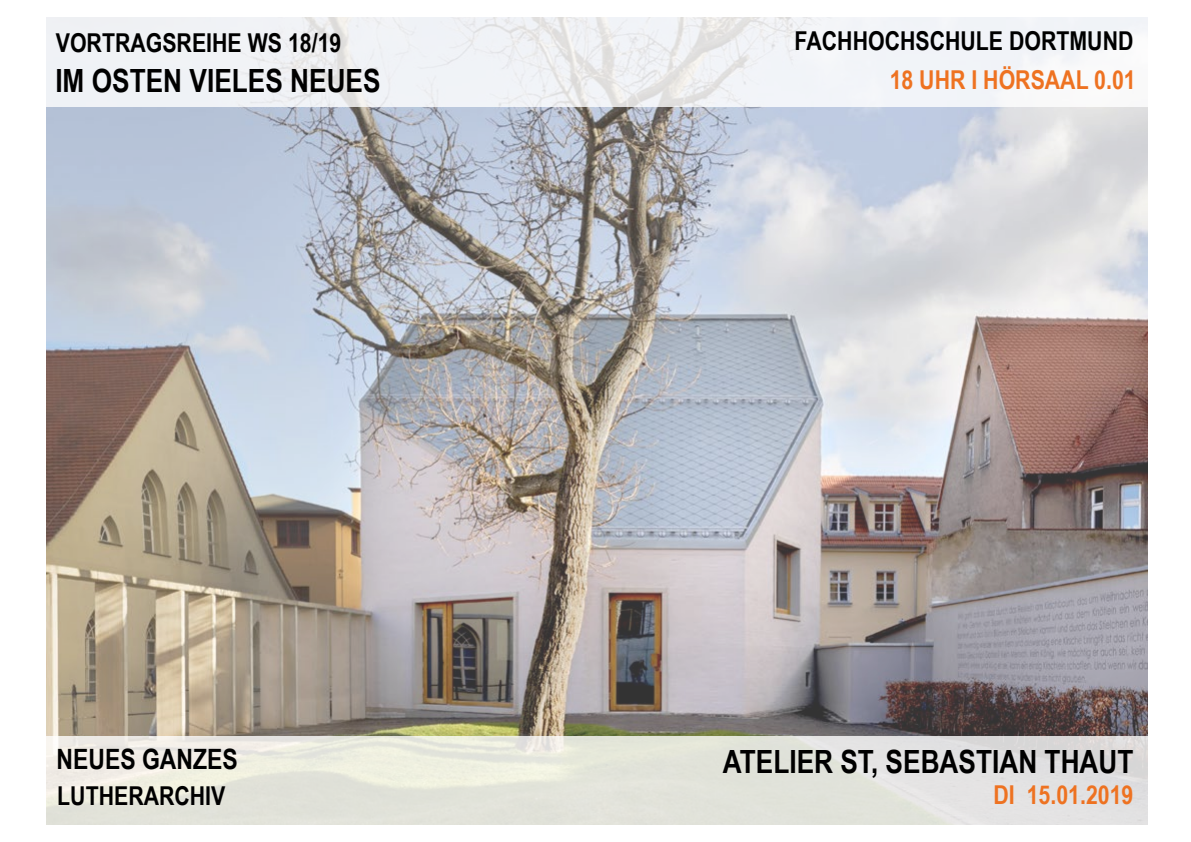
<style>
.page{position:relative;width:1191px;height:842px;background:#fff}
.page>*{position:absolute;margin:0;border:0;box-sizing:border-box;transform-origin:0 0}
.t1{font:700 32px "Arial Narrow";color:#000}
.t2{font:700 28px "Arial Narrow";color:#000}
.t3{font:700 26px "Arial Narrow";color:#000}
.t4{font:700 26px "Arial Narrow";color:#ee7221}
</style>
<div class="page">
<img style="left:46px;top:107px;width:1101px;height:629px">
<svg style="left:46px;top:18px;width:1102px;height:89px;fill:#f1f3f7"></svg>
<svg style="left:46px;top:736px;width:1102px;height:88px;background:#e4e4dd"></svg>
<p class="t3" style="left:794px;top:21px;width:340px">FACHHOCHSCHULE DORTMUND</p>
<p class="t3" style="left:56px;top:23px;width:287px">VORTRAGSREIHE WS 18/19</p>
<p class="t1" style="left:55px;top:57px;width:327px">IM OSTEN VIELES NEUES</p>
<p class="t4" style="left:889px;top:60px;width:248px">18 UHR I HÖRSAAL 0.01</p>
<p class="t2" style="left:57px;top:738px;width:183px">NEUES GANZES</p>
<p class="t3" style="left:57px;top:776px;width:170px">LUTHERARCHIV</p>
<p class="t1" style="left:723px;top:737px;width:412px">ATELIER ST, SEBASTIAN THAUT</p>
<p class="t4" style="left:993px;top:775px;width:141px">DI 15.01.2019</p>
</div>
